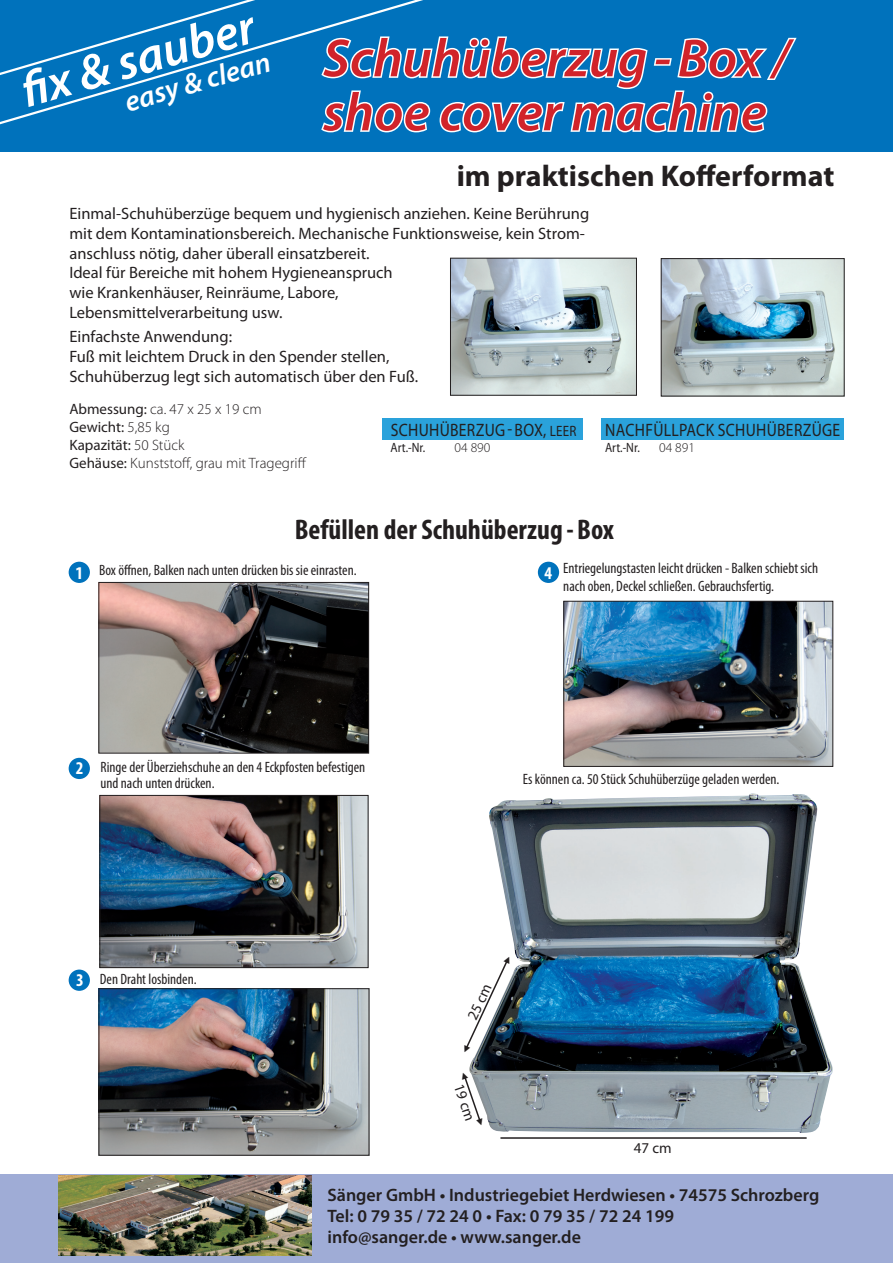
<style>
.page{position:relative;width:893px;height:1263px;background:#fff}
.page>*{position:absolute;margin:0;border:0;box-sizing:border-box;transform-origin:0 0}
.t1{font:italic 600 54px "Myriad Pro";color:#d1232a}
.t2{font:italic 600 49.5px "Myriad Pro";color:#fff}
.t3{font:700 30px "Myriad Pro";color:#231f20}
.t4{font:italic 600 29.25px "Myriad Pro";color:#fff}
.t5{font:700 condensed 28.5px "Myriad Pro";color:#231f20}
.t6{font:600 18px/21px "Myriad Pro";color:#231f20}
.t7{font:18px "Myriad Pro";letter-spacing:.02em;color:#231f20;scale:.87 1}
.t8{font:700 condensed 18px "Myriad Pro";color:#fff}
.t9{font:16.5px/19.8px "Myriad Pro";color:#231f20}
.t10{font:condensed 15px/16.5px "Myriad Pro";color:#231f20}
.t11{font:300 15px "Myriad Pro";color:#231f20}
.t12{font:15px "Myriad Pro";color:#231f20}
.t13{font:13.5px "Myriad Pro";letter-spacing:.01em;color:#231f20;scale:.87 1}
.t14{font:300 13.5px "Myriad Pro";color:#231f20}
.s1{font-weight:400}
.s2{font-weight:300}
.s3{font-size:15px}
</style>
<div class="page">
<div style="left:382px;top:418px;width:201px;height:21px;background:#2aa2db"></div>
<div style="left:601px;top:418px;width:242px;height:21px;background:#2aa2db"></div>
<div style="left:0;top:0;width:893px;height:152px;background:#0072bc"></div>
<div style="left:69px;top:562px;width:21px;height:21px;background:#0072bc;border-radius:50%"></div>
<div style="left:69px;top:758px;width:21px;height:21px;background:#0072bc;border-radius:50%"></div>
<div style="left:69px;top:969px;width:21px;height:22px;background:#0072bc;border-radius:50%"></div>
<hr style="left:500px;top:1137px;width:307px;height:2px;background:#231f20">
<div style="left:538px;top:562px;width:21px;height:21px;background:#0072bc;border-radius:50%"></div>
<svg style="left:466px;top:36px;width:331px;height:97px"></svg>
<svg style="left:0;top:0;width:466px;height:133px"></svg>
<img style="left:663px;top:260px;width:179px;height:134px">
<div style="left:661px;top:258px;width:183px;height:138px;border:1px solid #231f20"></div>
<img style="left:452px;top:260px;width:183px;height:134px">
<div style="left:450px;top:258px;width:187px;height:138px;border:1px solid #231f20"></div>
<img style="left:101px;top:584px;width:266px;height:167px">
<div style="left:99px;top:582px;width:270px;height:171px;border:1px solid #231f20"></div>
<img style="left:101px;top:797px;width:265px;height:169px">
<div style="left:99px;top:795px;width:269px;height:173px;border:1px solid #231f20"></div>
<img style="left:101px;top:990px;width:266px;height:163px">
<div style="left:99px;top:988px;width:270px;height:167px;border:1px solid #231f20"></div>
<img style="left:565px;top:603px;width:266px;height:162px">
<div style="left:563px;top:601px;width:270px;height:166px;border:1px solid #231f20"></div>
<img style="left:469px;top:793px;width:364px;height:340px">
<div style="left:0;top:1174px;width:893px;height:89px;background:#9facd6"></div>
<img style="left:58px;top:1176px;width:254px;height:80px">
<svg style="left:464px;top:1071px;width:21px;height:55px"></svg>
<svg style="left:465px;top:955px;width:47px;height:98px"></svg>
<p class="t2" style="left:14px;top:61px;width:242px;rotate:-16deg">fi x &amp; sauber</p>
<p class="t4" style="left:120px;top:84px;width:152px;rotate:-16deg">easy &amp; clean</p>
<p class="t1" style="left:323px;top:24px;width:468px">Schuhüberzug-Box /</p>
<p class="t1" style="left:323px;top:78px;width:445px">shoe cover machine</p>
<p class="t3" style="left:457px;top:157px;width:379px">im praktischen Kofferformat</p>
<p class="t9" style="left:69px;top:203px;width:521px">Einmal-Schuhüberzüge bequem und hygienisch anziehen. Keine Berührung mit dem Kontaminationsbereich. Mechanische Funktionsweise, kein Strom&shy;anschluss nötig, daher überall einsatzbereit.</p>
<p class="t9" style="left:69px;top:263px;width:325px">Ideal für Bereiche mit hohem Hygieneanspruch</p>
<p class="t9" style="left:69px;top:282px;width:271px">wie Krankenhäuser, Reinräume, Labore,</p>
<p class="t9" style="left:69px;top:302px;width:215px">Lebensmittelverarbeitung usw.</p>
<p class="t9" style="left:69px;top:326px;width:164px">Einfachste Anwendung:</p>
<p class="t9" style="left:69px;top:346px;width:322px">Fuß mit leichtem Druck in den Spender stellen,</p>
<p class="t9" style="left:69px;top:366px;width:350px">Schuhüberzug legt sich automatisch über den Fuß.</p>
<p class="t11" style="left:69px;top:400px;width:194px"><span class="s1">Abmessung:</span> ca. 47 x 25 x 19 cm</p>
<p class="t12" style="left:69px;top:418px;width:102px">Gewicht: <span class="s2">5,85 kg</span></p>
<p class="t12" style="left:69px;top:436px;width:117px">Kapazität: <span class="s2">50 Stück</span></p>
<p class="t11" style="left:69px;top:454px;width:239px"><span class="s1">Gehäuse:</span> Kunststoff, grau mit Tragegriff</p>
<p class="t7" style="left:391px;top:418px;width:215px">SCHUHÜBERZUG- BOX, <span class="s3">LEER</span></p>
<p class="t13" style="left:391px;top:439px;width:41px">Art.-Nr.</p>
<p class="t14" style="left:455px;top:440px;width:37px">04 890</p>
<p class="t7" style="left:605px;top:418px;width:272px">NACHFÜLLPACK SCHUHÜBERZÜGE</p>
<p class="t13" style="left:605px;top:439px;width:41px">Art.-Nr.</p>
<p class="t14" style="left:659px;top:440px;width:37px">04 891</p>
<p class="t5" style="left:295px;top:511px;width:321px">Befüllen der Schuhüberzug - Box</p>
<p class="t10" style="left:99px;top:562px;width:259px">Box öffnen, Balken nach unten drücken bis sie einrasten.</p>
<p class="t8" style="left:75px;top:561px;width:9px">1</p>
<p class="t8" style="left:541px;top:559px;width:9px">4</p>
<p class="t8" style="left:545px;top:561px;width:9px">4</p>
<p class="t10" style="left:563px;top:559px;width:256px;line-height:18px">Entriegelungstasten leicht drücken - Balken schiebt sich nach oben, Deckel schließen. Gebrauchsfertig.</p>
<p class="t8" style="left:76px;top:757px;width:9px">2</p>
<p class="t10" style="left:101px;top:758px;width:266px">Ringe der Überziehschuhe an den 4 Eckpfosten befestigen und nach unten drücken.</p>
<p class="t10" style="left:523px;top:771px;width:258px">Es können ca. 50 Stück Schuhüberzüge geladen werden.</p>
<p class="t8" style="left:76px;top:969px;width:9px">3</p>
<p class="t10" style="left:100px;top:970px;width:98px">Den Draht losbinden.</p>
<p class="t12" style="left:463px;top:1015px;width:39px;rotate:-65deg">25 cm</p>
<p class="t12" style="left:467px;top:1081px;width:39px;rotate:71deg">19 cm</p>
<p class="t12" style="left:634px;top:1139px;width:39px">47 cm</p>
<p class="t6" style="left:327px;top:1183px;width:493px">Sänger GmbH • Industriegebiet Herdwiesen • 74575 Schrozberg<br>Tel: 0 79 35 / 72 24 0 • Fax: 0 79 35 / 72 24 199</p>
<p class="t6" style="left:327px;top:1225px;width:255px">info@sanger.de • www.sanger.de</p>
</div>
